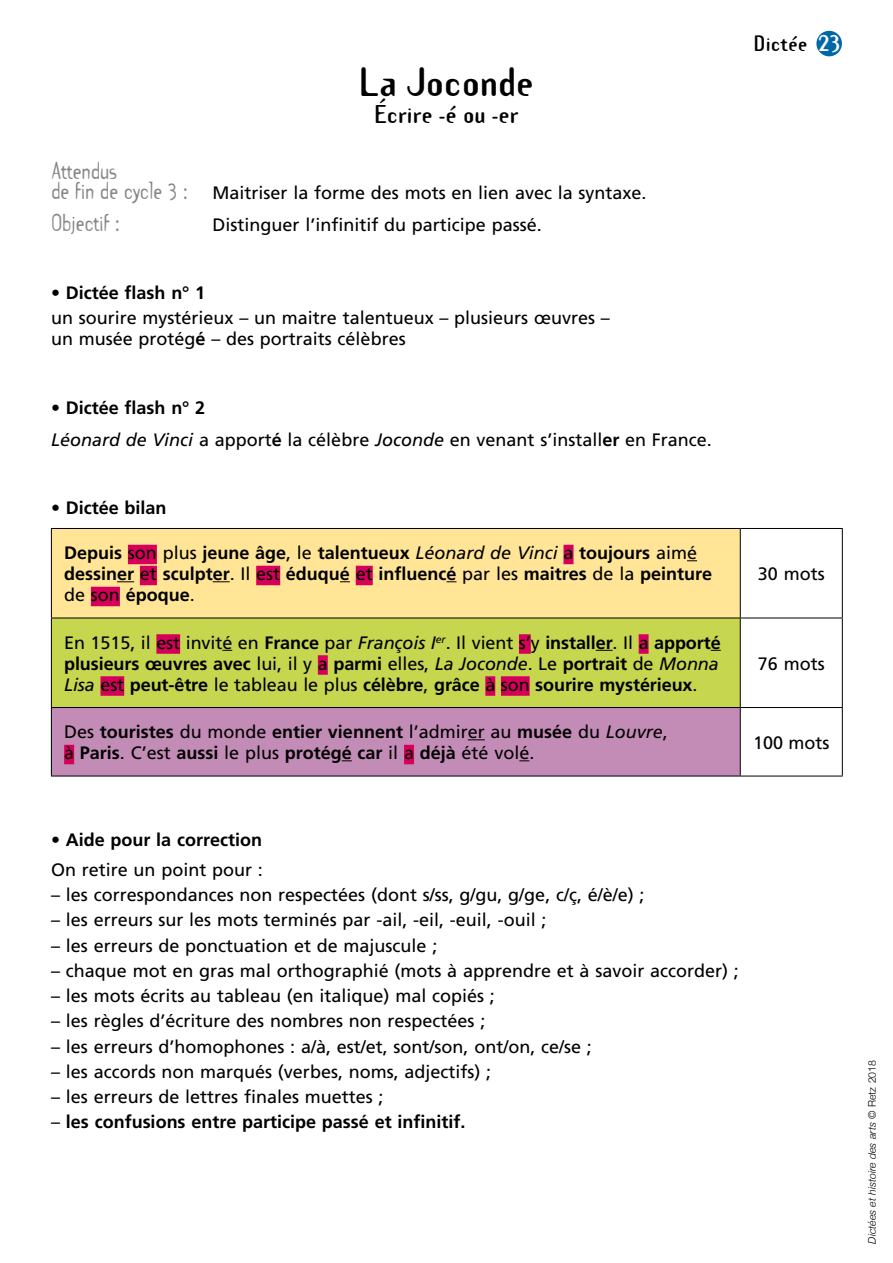
<style>
.page{position:relative;width:893px;height:1263px;background:#fff}
.page>*{position:absolute;margin:0;border:0;box-sizing:border-box;transform-origin:0 0}
.SousTitre{font:700 36px "Template Gothic";color:#000}
.SousTitre-2{font:700 22.5px "Template Gothic";color:#000}
.SousTitre-3{font:700 22.5px "Template Gothic";color:#fff}
.TexteBandeauBlanc_su{font:21.75px "Template Gothic";letter-spacing:-.025em;color:#868786;scale:.88 1}
.SousTitre-4{font:700 19.5px "Template Gothic";color:#000}
.Texte{font:18px/21px "Frutiger";color:#000}
.Texte-2{font:700 18px/21px "Frutiger";color:#000}
.TexteBandeauBlanc_su-2{font:18px "Frutiger";color:#000}
.t1{font:italic 300 10.5px "Helvetica Neue";color:#000}
.s1{font-family:"Template Gothic";font-size:21.75px;color:#868786}
.s2{font-weight:700}
.s3{font-style:italic}
.s4{font-weight:400}
.s5{font-weight:400;font-style:italic}
.s6{font-style:normal}
</style>
<div class="page">
<div style="left:51px;top:528px;width:689px;height:90px;background:#ffe595"></div>
<div style="left:51px;top:618px;width:689px;height:89px;background:#c6d64e"></div>
<div style="left:51px;top:707px;width:689px;height:69px;background:#c38cb7"></div>
<hr style="left:51px;top:528px;width:689px;height:1px;background:#000">
<hr style="left:51px;top:529px;width:1px;height:89px;background:#000">
<hr style="left:740px;top:528px;width:103px;height:1px;background:#000">
<hr style="left:740px;top:529px;width:1px;height:89px;background:#000">
<hr style="left:842px;top:529px;width:1px;height:89px;background:#000">
<hr style="left:51px;top:618px;width:689px;height:1px;background:#000">
<hr style="left:51px;top:618px;width:1px;height:89px;background:#000">
<hr style="left:740px;top:618px;width:103px;height:1px;background:#000">
<hr style="left:740px;top:618px;width:1px;height:89px;background:#000">
<hr style="left:842px;top:618px;width:1px;height:89px;background:#000">
<hr style="left:51px;top:707px;width:689px;height:1px;background:#000">
<hr style="left:51px;top:708px;width:1px;height:68px;background:#000">
<hr style="left:740px;top:707px;width:103px;height:1px;background:#000">
<hr style="left:740px;top:708px;width:1px;height:68px;background:#000">
<hr style="left:842px;top:708px;width:1px;height:68px;background:#000">
<hr style="left:51px;top:776px;width:689px;height:1px;background:#000">
<hr style="left:740px;top:776px;width:103px;height:1px;background:#000">
<div style="left:128px;top:545px;width:29px;height:19px;background:#d6005a"></div>
<div style="left:563px;top:545px;width:10px;height:19px;background:#d6005a"></div>
<svg style="left:117px;top:581px;width:17px;height:1px"></svg>
<div style="left:140px;top:566px;width:17px;height:19px;background:#d6005a"></div>
<svg style="left:213px;top:581px;width:17px;height:1px"></svg>
<div style="left:256px;top:566px;width:24px;height:19px;background:#d6005a"></div>
<div style="left:356px;top:566px;width:17px;height:19px;background:#d6005a"></div>
<div style="left:91px;top:587px;width:29px;height:19px;background:#d6005a"></div>
<div style="left:156px;top:634px;width:24px;height:20px;background:#d6005a"></div>
<div style="left:519px;top:634px;width:12px;height:20px;background:#d6005a"></div>
<svg style="left:596px;top:650px;width:17px;height:1px"></svg>
<div style="left:639px;top:634px;width:10px;height:20px;background:#d6005a"></div>
<div style="left:318px;top:655px;width:10px;height:20px;background:#d6005a"></div>
<div style="left:100px;top:676px;width:24px;height:20px;background:#d6005a"></div>
<div style="left:485px;top:676px;width:10px;height:20px;background:#d6005a"></div>
<div style="left:501px;top:676px;width:29px;height:20px;background:#d6005a"></div>
<svg style="left:468px;top:739px;width:17px;height:1px"></svg>
<div style="left:64px;top:745px;width:10px;height:19px;background:#d6005a"></div>
<div style="left:404px;top:745px;width:10px;height:19px;background:#d6005a"></div>
<div style="left:816px;top:31px;width:26px;height:25px;background:#0068a8;border-radius:50%"></div>
<p class="SousTitre" style="left:359px;top:57px;width:176px">La Joconde</p>
<p class="SousTitre-2" style="left:375px;top:99px;width:145px">Écrire -é ou -er</p>
<p class="TexteBandeauBlanc_su" style="left:51px;top:155px;width:77px">Attendus</p>
<p class="TexteBandeauBlanc_su-2" style="left:51px;top:182px;width:597px"><span class="s1">de fin de cycle 3 :</span> Maitriser la forme des mots en lien avec la syntaxe.</p>
<p class="TexteBandeauBlanc_su" style="left:51px;top:207px;width:80px">Objectif :</p>
<p class="TexteBandeauBlanc_su-2" style="left:213px;top:214px;width:331px">Distinguer l’infinitif du participe passé.</p>
<p class="Texte-2" style="left:51px;top:282px;width:156px">• Dictée flash n° 1</p>
<p class="Texte" style="left:51px;top:307px;width:560px">un sourire mystérieux – un maitre talentueux – plusieurs œuvres – un musée protég<span class="s2">é</span> – des portraits célèbres</p>
<p class="Texte-2" style="left:51px;top:398px;width:156px">• Dictée flash n° 2</p>
<p class="Texte" style="left:51px;top:429px;width:662px"><span class="s3">Léonard de Vinci</span> a apport<span class="s2">é</span> la célèbre <span class="s3">Joconde</span> en venant s’install<span class="s2">er</span> en France.</p>
<p class="Texte-2" style="left:51px;top:497px;width:117px">• Dictée bilan</p>
<p class="Texte-2" style="left:64px;top:542px;width:649px">Depuis <span class="s4">son plus</span> jeune âge<span class="s4">, le</span> talentueux <span class="s5">Léonard de Vinci</span> <span class="s4">a</span> toujours <span class="s4">aimé </span>dessiner <span class="s4">et</span> sculpter<span class="s4">. Il est</span> éduqué <span class="s4">et</span> influencé <span class="s4">par les</span> maitres <span class="s4">de la</span> peinture <span class="s4">de son</span> époque<span class="s4">.</span></p>
<p class="Texte-2" style="left:64px;top:632px;width:658px;text-align:justify"><span class="s4">En 1515, il est invité en</span> France <span class="s4">par</span> <span class="s5">François I</span><sup>er</sup><span class="s4">. Il vient s’y</span> installer<span class="s4">. Il a</span> apporté plusieurs œuvres avec <span class="s4">lui, il y a</span> parmi <span class="s4">elles,</span> <span class="s5">La Joconde</span><span class="s4">. Le</span> portrait <span class="s4">de</span> <span class="s5">Monna Lisa</span> <span class="s4">est</span> peut-être <span class="s4">le tableau le plus</span> célèbre<span class="s4">,</span> grâce <span class="s4">à son</span> sourire mystérieux<span class="s4">.</span></p>
<p class="SousTitre-4" style="left:754px;top:30px;width:55px">Dictée</p>
<p class="SousTitre-3" style="left:818px;top:26px;width:24px">23</p>
<p class="Texte" style="left:758px;top:563px;width:68px">30 mots</p>
<p class="Texte" style="left:758px;top:653px;width:68px">76 mots</p>
<p class="Texte-2" style="left:64px;top:721px;width:605px"><span class="s4">Des</span> touristes <span class="s4">du monde</span> entier viennent <span class="s4">l’admirer au</span> musée <span class="s4">du</span> <span class="s5">Louvre</span><span class="s4">, à</span> Paris<span class="s4">. C’est</span> aussi <span class="s4">le plus</span> protégé car <span class="s4">il a</span> déjà <span class="s4">été volé.</span></p>
<p class="Texte" style="left:753px;top:732px;width:78px">100 mots</p>
<p class="Texte-2" style="left:51px;top:830px;width:213px">• Aide pour la correction</p>
<p class="Texte" style="left:51px;top:859px;width:213px">On retire un point pour :</p>
<p class="Texte" style="left:51px;top:884px;width:595px">– les correspondances non respectées (dont s/ss, g/gu, g/ge, c/ç, é/è/e) ;</p>
<p class="Texte" style="left:51px;top:910px;width:497px">– les erreurs sur les mots terminés par -ail, -eil, -euil, -ouil ;</p>
<p class="Texte" style="left:51px;top:935px;width:388px">– les erreurs de ponctuation et de majuscule ;</p>
<p class="Texte" style="left:51px;top:960px;width:689px">– chaque mot en gras mal orthographié (mots à apprendre et à savoir accorder) ;</p>
<p class="Texte" style="left:51px;top:985px;width:445px">– les mots écrits au tableau (en italique) mal copiés ;</p>
<p class="Texte" style="left:51px;top:1011px;width:436px">– les règles d’écriture des nombres non respectées ;</p>
<p class="Texte" style="left:51px;top:1036px;width:542px">– les erreurs d’homophones : a/à, est/et, sont/son, ont/on, ce/se ;</p>
<p class="Texte" style="left:51px;top:1061px;width:442px">– les accords non marqués (verbes, noms, adjectifs) ;</p>
<p class="Texte" style="left:51px;top:1086px;width:334px">– les erreurs de lettres finales muettes ;</p>
<p class="Texte-2" style="left:51px;top:1112px;width:416px"><span class="s4">–</span> les confusions entre participe passé et infinitif.</p>
<p class="t1" style="left:864px;top:1243px;width:185px;rotate:-90deg">Dictées et histoire des arts <span class="s6">© Retz 2018</span></p>
</div>
